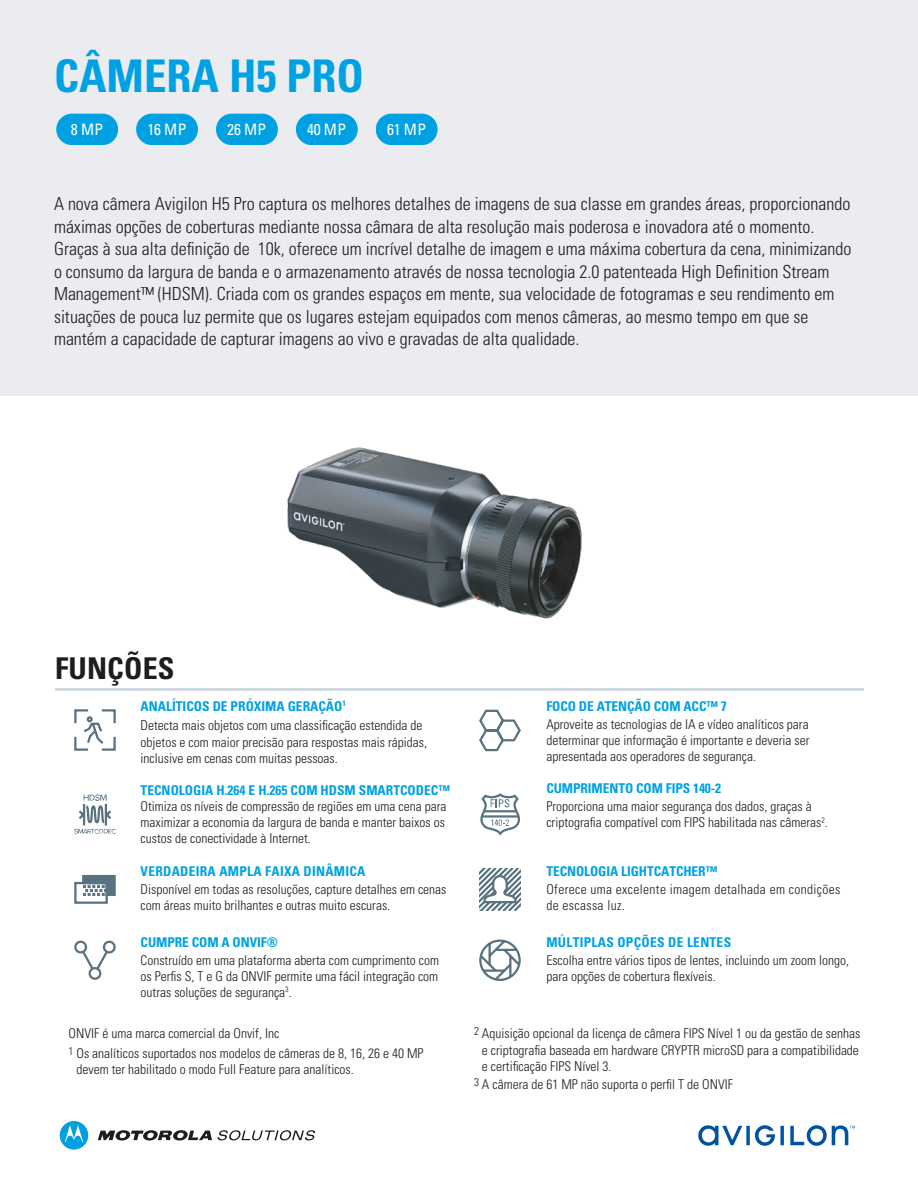
<style>
.page{position:relative;width:918px;height:1188px;background:#fff}
.page>*{position:absolute;margin:0;border:0;box-sizing:border-box;transform-origin:0 0}
.t1{font:700 condensed 45px "Univers LT Std";color:#00a1e2}
.t2{font:700 condensed 30px "Univers LT Std";letter-spacing:.005em;color:#1d1d1b}
.t3{font:300 condensed 18px/22.5px "Univers LT Std";color:#1d1d1b}
.t4{font:condensed 15.75px "Univers LT Std";letter-spacing:.025em;color:#fff}
.t5{font:300 condensed 13.5px/16.2px "Univers LT Std";color:#1d1d1b}
.t6{font:700 condensed 13.5px "Univers LT Std";color:#00a1e2}
.t7{font:300 condensed 13.5px/16.2px "Univers LT Std";letter-spacing:.025em;color:#1d1d1b}
.t8{font:700 condensed 13.5px "Univers LT Std";letter-spacing:.02em;color:#00a1e2}
.s1{font-weight:700;color:#00a1e2}
</style>
<div class="page">
<div style="left:0;top:0;width:918px;height:396px;background:#ebecf0"></div>
<div style="left:56px;top:114px;width:62px;height:31px;background:#00a1e2;border-radius:16px"></div>
<div style="left:136px;top:114px;width:62px;height:31px;background:#00a1e2;border-radius:16px"></div>
<div style="left:216px;top:114px;width:62px;height:31px;background:#00a1e2;border-radius:16px"></div>
<div style="left:296px;top:114px;width:62px;height:31px;background:#00a1e2;border-radius:16px"></div>
<div style="left:376px;top:114px;width:62px;height:31px;background:#00a1e2;border-radius:16px"></div>
<img style="left:287px;top:447px;width:295px;height:172px">
<svg style="left:74px;top:709px;width:42px;height:42px"></svg>
<svg style="left:479px;top:709px;width:42px;height:43px"></svg>
<svg style="left:74px;top:794px;width:42px;height:40px"></svg>
<svg style="left:480px;top:793px;width:41px;height:43px"></svg>
<div style="left:74px;top:882px;width:34px;height:22px;border:2px solid #58727f"></div>
<svg style="left:81px;top:875px;width:35px;height:22px"></svg>
<svg style="left:479px;top:869px;width:42px;height:41px"></svg>
<div style="left:103px;top:941px;width:13px;height:12px;border:2px solid #58727f;border-radius:50%"></div>
<div style="left:74px;top:941px;width:13px;height:12px;border:2px solid #58727f;border-radius:50%"></div>
<div style="left:89px;top:967px;width:12px;height:13px;border:2px solid #58727f;border-radius:50%"></div>
<svg style="left:80px;top:949px;width:30px;height:23px"></svg>
<svg style="left:479px;top:939px;width:42px;height:42px"></svg>
<hr style="left:55px;top:688px;width:809px;height:3px;background:#c2cedc">
<svg style="left:698px;top:1125px;width:157px;height:21px"></svg>
<svg style="left:98px;top:1130px;width:114px;height:11px"></svg>
<svg style="left:60px;top:1121px;width:28px;height:29px"></svg>
<svg style="left:218px;top:1130px;width:97px;height:10px"></svg>
<h1 class="t1" style="left:54px;top:49px;width:312px">CÂMERA H5 PRO</h1>
<p class="t4" style="left:71px;top:120px;width:34px">8MP</p>
<p class="t4" style="left:147px;top:120px;width:41px">16 MP</p>
<p class="t4" style="left:227px;top:120px;width:41px">26 MP</p>
<p class="t4" style="left:307px;top:120px;width:41px">40 MP</p>
<p class="t4" style="left:387px;top:120px;width:41px">61 MP</p>
<p class="t3" style="left:54px;top:193px;width:799px">A nova câmera Avigilon H5 Pro captura os melhores detalhes de imagens de sua classe em grandes áreas, proporcionando máximas opções de coberturas mediante nossa câmara de alta resolução mais poderosa e inovadora até o momento.<br>Graças à sua alta definição de 10k, oferece um incrível detalhe de imagem e uma máxima cobertura da cena, minimizando o consumo da largura de banda e o armazenamento através de nossa tecnologia 2.0 patenteada High Definition Stream Management™ (HDSM). Criada com os grandes espaços em mente, sua velocidade de fotogramas e seu rendimento em situações de pouca luz permite que os lugares estejam equipados com menos câmeras, ao mesmo tempo em que se mantém a capacidade de capturar imagens ao vivo e gravadas de alta qualidade.</p>
<h2 class="t2" style="left:55px;top:650px;width:121px">FUNÇÕES</h2>
<p class="t5" style="left:141px;top:696px;width:283px;line-height:19.5px"><span class="s1">ANALÍTICOS DE PRÓXIMA GERAÇÃO</span><sup>1<br></sup>Detecta mais objetos com uma classificação estendida de</p>
<p class="t5" style="left:141px;top:734px;width:288px">objetos e com maior precisão para respostas mais rápidas, inclusive em cenas com muitas pessoas.</p>
<p class="t6" style="left:141px;top:781px;width:311px">TECNOLOGIA H.264 E H.265 COM HDSM SMARTCODEC™</p>
<p class="t5" style="left:141px;top:798px;width:307px;text-align:justify">Otimiza os níveis de compressão de regiões em uma cena para maximizar a economia da largura de banda e manter baixos os custos de conectividade à Internet.</p>
<p class="t8" style="left:141px;top:863px;width:226px">VERDADEIRA AMPLA FAIXA DINÂMICA</p>
<p class="t5" style="left:141px;top:881px;width:307px">Disponível em todas as resoluções, capture detalhes em cenas com áreas muito brilhantes e outras muito escuras.</p>
<p class="t6" style="left:141px;top:934px;width:139px">CUMPRE COM A ONVIF®</p>
<p class="t5" style="left:141px;top:952px;width:300px;text-align:justify">Construído em uma plataforma aberta com cumprimento com os Perfis S, T e G da ONVIF permite uma fácil integração com outras soluções de segurança<sup>3</sup>.</p>
<p class="t5" style="left:69px;top:1024px;width:356px;line-height:19.2px">ONVIF é uma marca comercial da Onvif, Inc<br><sup>1</sup> Os analíticos suportados nos modelos de câmeras de 8, 16, 26 e 40 MP</p>
<p class="t5" style="left:76px;top:1061px;width:279px">devem ter habilitado o modo Full Feature para analíticos.</p>
<p class="t6" style="left:546px;top:698px;width:182px">FOCO DE ATENÇÃO COM ACC™ 7</p>
<p class="t5" style="left:546px;top:716px;width:265px;text-align:justify">Aproveite as tecnologias de IA e vídeo analíticos para determinar que informação é importante e deveria ser apresentada aos operadores de segurança.</p>
<p class="t6" style="left:546px;top:780px;width:176px">CUMPRIMENTO COM FIPS 140-2</p>
<p class="t5" style="left:546px;top:798px;width:283px">Proporciona uma maior segurança dos dados, graças à criptografia compatível com FIPS habilitada nas câmeras<sup>2</sup>.</p>
<p class="t6" style="left:546px;top:863px;width:173px">TECNOLOGIA LIGHTCATCHER™</p>
<p class="t7" style="left:546px;top:881px;width:296px">Oferece uma excelente imagem detalhada em condições de escassa luz.</p>
<p class="t8" style="left:546px;top:934px;width:186px">MÚLTIPLAS OPÇÕES DE LENTES</p>
<p class="t5" style="left:546px;top:952px;width:304px">Escolha entre vários tipos de lentes, incluindo um zoom longo, para opções de cobertura flexíveis.</p>
<p class="t5" style="left:482px;top:1026px;width:380px;text-align:justify;text-indent:-8px"><sup>2</sup> Aquisição opcional da licença de câmera FIPS Nível 1 ou da gestão de senhas e criptografia baseada em hardware CRYPTR microSD para a compatibilidade e certificação FIPS Nível 3.</p>
<p class="t5" style="left:474px;top:1076px;width:260px"><sup>3</sup> A câmera de 61 MP não suporta o perfil T de ONVIF</p>
</div>
